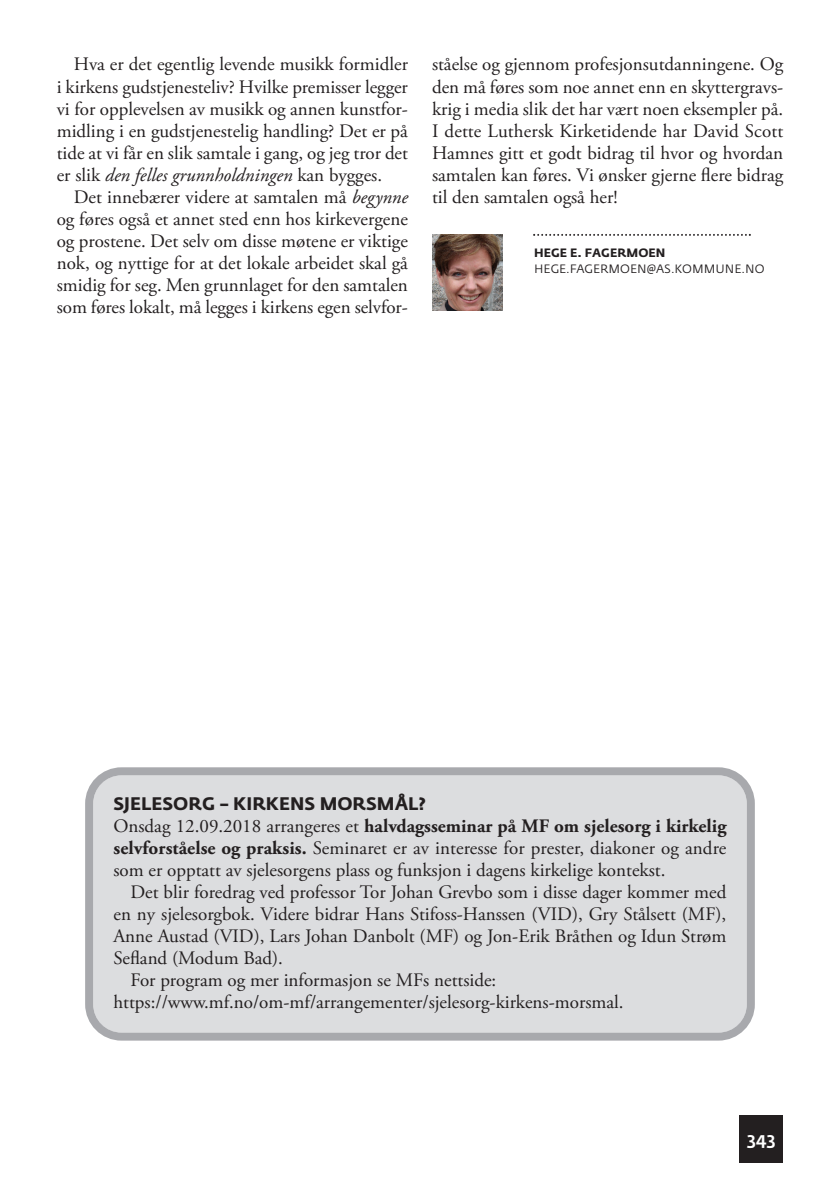
<style>
.page{position:relative;width:840px;height:1191px;background:#fff}
.page>*{position:absolute;margin:0;border:0;box-sizing:border-box;transform-origin:0 0}
.t1{font:19px/22px "Adobe Garamond Pro";color:#231f20;text-align:justify}
.t2{font:700 18px "Fedra Sans";color:#231f20}
.t3{font:500 18px "Fedra Sans";color:#fff}
.t4{font:12px "Fedra Sans";color:#231f20}
.t5{font:700 12px "Fedra Sans";color:#231f20}
.s1{font-style:italic}
.s2{font-weight:700}
</style>
<div class="page">
<svg style="left:85px;top:767px;width:669px;height:273px;background:#d8d9db"></svg>
<div style="left:739px;top:1115px;width:43px;height:47px;background:#231f20"></div>
<svg style="left:533px;top:234px;width:217px;height:2px"></svg>
<img style="left:432px;top:234px;width:70px;height:76px">
<p class="t1" style="left:57px;top:55px;width:352px;text-indent:17px">Hva er det egentlig levende musikk formidler i kirkens gudstjenesteliv? Hvilke premisser legger vi for opplevelsen av musikk og annen kunstfor&shy;midling i en gudstjenestelig handling? Det er på tide at vi får en slik samtale i gang, og jeg tror det er slik <span class="s1">den felles grunnholdningen</span> kan bygges.</p>
<p class="t1" style="left:57px;top:187px;width:352px;text-indent:17px">Det innebærer videre at samtalen må <span class="s1">begynne </span>og føres også et annet sted enn hos kirkevergene og prostene. Det selv om disse møtene er viktige nok, og nyttige for at det lokale arbeidet skal gå smidig for seg. Men grunnlaget for den samtalen som føres lokalt, må legges i kirkens egen selvfor-</p>
<p class="t1" style="left:432px;top:55px;width:352px">ståelse og gjennom profesjonsutdanningene. Og den må føres som noe annet enn en skyttergravs&shy;krig i media slik det har vært noen eksempler på.<br>I dette Luthersk Kirketidende har David Scott Hamnes gitt et godt bidrag til hvor og hvordan samtalen kan føres. Vi ønsker gjerne flere bidrag til den samtalen også her!</p>
<p class="t5" style="left:534px;top:248px;width:133px">HEGE E. FAGERMOEN</p>
<p class="t4" style="left:534px;top:264px;width:232px">HEGE.FAGERMOEN@AS.KOMMUNE.NO</p>
<p class="t2" style="left:113px;top:797px;width:314px">SJELESORG – KIRKENS MORSMÅL?</p>
<p class="t1" style="left:113px;top:816px;width:614px">Onsdag 12.09.2018 arrangeres et <span class="s2">halvdagsseminar på MF om sjelesorg i kirkelig selvforståelse og praksis.</span> Seminaret er av interesse for prester, diakoner og andre som er opptatt av sjelesorgens plass og funksjon i dagens kirkelige kontekst.</p>
<p class="t1" style="left:130px;top:882px;width:597px">Det blir foredrag ved professor Tor Johan Grevbo som i disse dager kommer med</p>
<p class="t1" style="left:113px;top:904px;width:614px">en ny sjelesorgbok. Videre bidrar Hans Stifoss-Hanssen (VID), Gry Stålsett (MF),</p>
<p class="t1" style="left:113px;top:926px;width:614px">Anne Austad (VID), Lars Johan Danbolt (MF) og Jon-Erik Bråthen og Idun Strøm</p>
<p class="t1" style="left:113px;top:948px;width:171px">Sefland (Modum Bad).</p>
<p class="t1" style="left:130px;top:970px;width:367px">For program og mer informasjon se MFs nettside:</p>
<p class="t1" style="left:113px;top:992px;width:511px">https://www.mf.no/om-mf/arrangementer/sjelesorg-kirkens-morsmal.</p>
<p class="t3" style="left:746px;top:1131px;width:30px">343</p>
</div>
